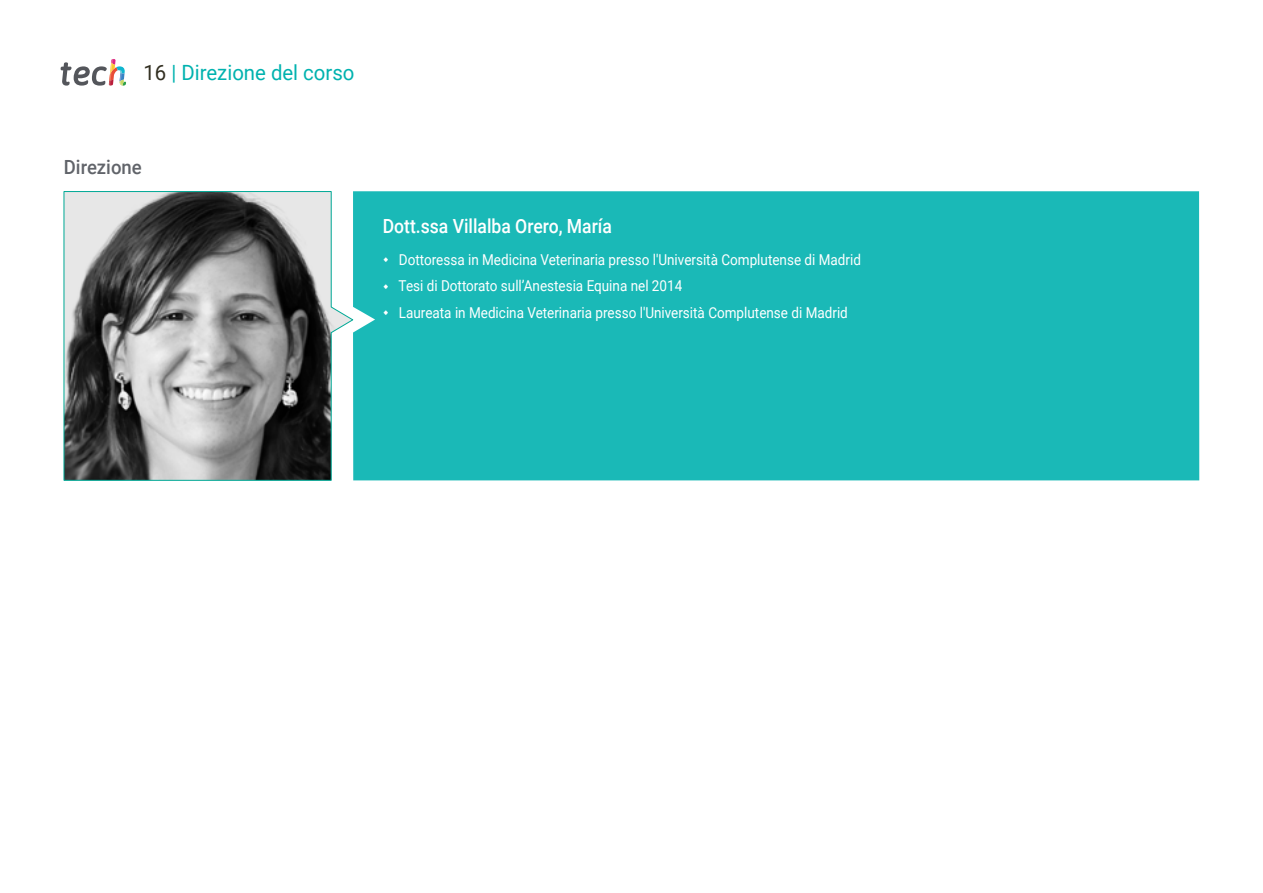
<style>
.page{position:relative;width:1263px;height:893px;background:#fff}
.page>*{position:absolute;margin:0;border:0;box-sizing:border-box;transform-origin:0 0}
.t1{font:21px "Roboto";color:#00b2af}
.t2{font:500 19.5px "Roboto";color:#fff;scale:.9 1}
.t3{font:500 19.5px "Roboto";color:#61646a;scale:.95 1}
.t4{font:15px/26.7px "Roboto";color:#fff;scale:.9 1}
.s1{color:#312e20}
</style>
<div class="page">
<svg style="left:61px;top:59px;width:65px;height:27px"></svg>
<div style="left:353px;top:191px;width:846px;height:289px;background:#1ab9b7"></div>
<svg style="left:64px;top:191px;width:289px;height:290px;background:#818383"></svg>
<svg style="left:384px;top:257px;width:4px;height:5px"></svg>
<svg style="left:384px;top:284px;width:4px;height:5px"></svg>
<svg style="left:384px;top:310px;width:4px;height:5px"></svg>
<h1 class="t1" style="left:144px;top:57px;width:213px"><span class="s1">16</span> | Direzione del corso</h1>
<h2 class="t3" style="left:64px;top:154px;width:84px">Direzione</h2>
<h2 class="t2" style="left:383px;top:212px;width:256px">Dott.ssa Villalba Orero, María</h2>
<p class="t4" style="left:399px;top:245px;width:515px">Dottoressa in Medicina Veterinaria presso l'Università Complutense di Madrid<br>Tesi di Dottorato sull’Anestesia Equina nel 2014<br>Laureata in Medicina Veterinaria presso l'Università Complutense di Madrid</p>
</div>
